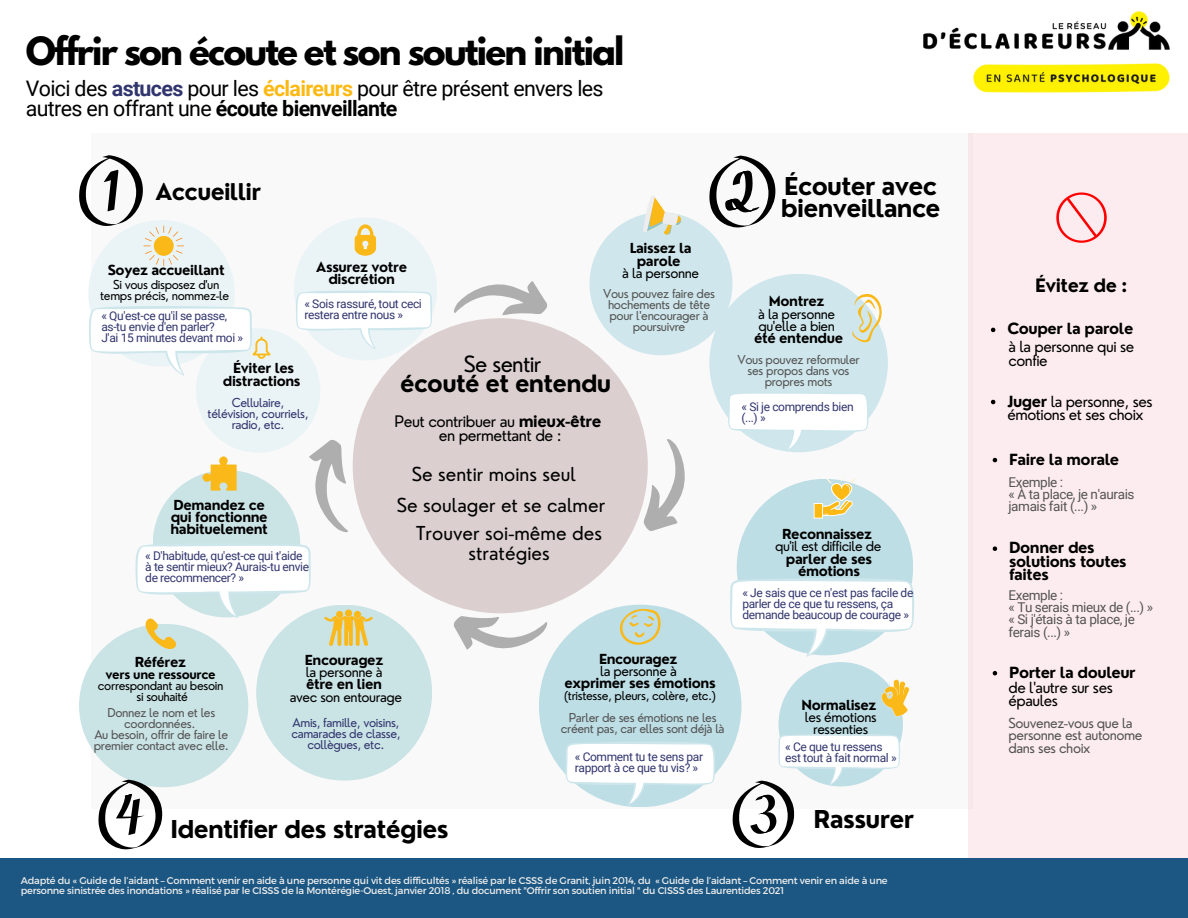
<style>
.page{position:relative;width:1188px;height:918px;background:#fff}
.page>*{position:absolute;margin:0;border:0;box-sizing:border-box;transform-origin:0 0}
.t1{font:700 34.5px "League Spartan";letter-spacing:-.05em;color:#000}
.t2{font:700 24px/22.5px "Nourd";letter-spacing:-.03em;color:#000}
.t3{font:700 23.25px "Nourd";letter-spacing:-.03em;color:#000}
.t4{font:700 22.5px "Nourd";letter-spacing:-.03em;color:#000}
.t5{font:21.75px "Nourd";letter-spacing:-.03em;color:#000}
.t6{font:21.45px/20.2px "Roboto";letter-spacing:-.03em;color:#000}
.t7{font:18.75px/20.2px "Nourd";color:#000;text-align:center}
.t8{font:700 18px "Nourd";letter-spacing:-.03em;color:#000}
.t9{font:15.45px/14px "Nourd";letter-spacing:-.03em;color:#000;text-align:center}
.t10{font:15px/13.5px "Nourd";letter-spacing:-.03em;color:#000}
.t11{font:700 15px/13.5px "Nourd";letter-spacing:-.03em;color:#000}
.t12{font:700 13.5px/12.3px "Nourd";letter-spacing:-.03em;color:#000;text-align:center}
.t13{font:13.5px/12.3px "Nourd";letter-spacing:-.03em;color:#000}
.t14{font:13.5px/12.3px "Roboto";letter-spacing:-.03em;color:#545454}
.t15{font:13.5px/12.3px "Nourd";letter-spacing:-.03em;color:#545454}
.t16{font:12px/10.9px "Roboto";letter-spacing:-.03em;color:#31356e}
.t17{font:12px/10.9px "Nourd";letter-spacing:-.03em;color:#545454;text-align:center}
.t18{font:12px/10.9px "Nourd";letter-spacing:-.03em;color:#000;text-align:center}
.t19{font:12px/10.9px "Nourd";letter-spacing:-.03em;color:#31356e;text-align:center}
.t20{font:700 12px "Nourd";letter-spacing:-.03em;color:#000}
.t21{font:9.75px/9.8px "Montserrat";letter-spacing:-.02em;color:#eeeded}
.s1{font-weight:700;color:#31356e}
.s2{font-weight:700;color:#fdb913}
.s3{font-weight:700}
</style>
<div class="page">
<img style="left:923px;top:11px;width:247px;height:82px">
<div style="left:92px;top:133px;width:881px;height:676px;background:#f5f3f4"></div>
<div style="left:353px;top:318px;width:295px;height:295px;background:#dbcfcf;border-radius:50%"></div>
<div style="left:589px;top:212px;width:144px;height:143px;background:#cfe7ec;border-radius:50%"></div>
<div style="left:0;top:858px;width:1188px;height:60px;background:#1b5782"></div>
<div style="left:968px;top:133px;width:220px;height:725px;background:#fdecef"></div>
<div style="left:294px;top:217px;width:143px;height:143px;background:#eaf4f7;border-radius:50%"></div>
<svg style="left:1056px;top:192px;width:51px;height:51px"></svg>
<div style="left:88px;top:220px;width:147px;height:147px;background:#eaf4f7;border-radius:50%"></div>
<svg style="left:355px;top:224px;width:21px;height:32px"></svg>
<div style="left:709px;top:274px;width:179px;height:178px;background:#cfe7ec;border-radius:50%"></div>
<svg style="left:643px;top:197px;width:39px;height:38px"></svg>
<div style="left:196px;top:328px;width:124px;height:125px;background:#eaf4f7;border-radius:50%"></div>
<svg style="left:454px;top:281px;width:93px;height:34px"></svg>
<svg style="left:642px;top:438px;width:43px;height:93px"></svg>
<svg style="left:852px;top:293px;width:31px;height:50px"></svg>
<div style="left:737px;top:479px;width:176px;height:176px;background:#bddee5;border-radius:50%"></div>
<div style="left:779px;top:662px;width:124px;height:124px;background:#bddee5;border-radius:50%"></div>
<div style="left:539px;top:605px;width:202px;height:202px;background:#bddee5;border-radius:50%"></div>
<svg style="left:814px;top:477px;width:41px;height:42px"></svg>
<svg style="left:309px;top:440px;width:39px;height:92px"></svg>
<div style="left:153px;top:470px;width:147px;height:147px;background:#cae3e5;border-radius:50%"></div>
<div style="left:256px;top:605px;width:176px;height:176px;background:#cae3e5;border-radius:50%"></div>
<div style="left:79px;top:624px;width:169px;height:163px;background:#cae3e5;border-radius:50%"></div>
<svg style="left:324px;top:609px;width:49px;height:37px"></svg>
<svg style="left:620px;top:609px;width:41px;height:36px"></svg>
<svg style="left:89px;top:306px;width:182px;height:70px"></svg>
<svg style="left:296px;top:290px;width:136px;height:59px"></svg>
<svg style="left:728px;top:393px;width:141px;height:58px"></svg>
<svg style="left:730px;top:578px;width:184px;height:79px"></svg>
<svg style="left:566px;top:742px;width:149px;height:64px"></svg>
<svg style="left:202px;top:456px;width:35px;height:35px"></svg>
<svg style="left:135px;top:544px;width:176px;height:112px"></svg>
<svg style="left:881px;top:679px;width:29px;height:38px"></svg>
<svg style="left:79px;top:155px;width:105px;height:111px"></svg>
<svg style="left:709px;top:156px;width:67px;height:72px"></svg>
<svg style="left:98px;top:780px;width:65px;height:69px"></svg>
<svg style="left:733px;top:734px;width:167px;height:114px"></svg>
<svg style="left:993px;top:546px;width:4px;height:5px"></svg>
<svg style="left:991px;top:400px;width:4px;height:4px"></svg>
<svg style="left:993px;top:458px;width:4px;height:4px"></svg>
<svg style="left:993px;top:671px;width:4px;height:4px"></svg>
<svg style="left:991px;top:328px;width:4px;height:4px"></svg>
<svg style="left:454px;top:616px;width:93px;height:34px"></svg>
<h1 class="t1" style="left:26px;top:34px;width:600px">Offrir son écoute et son soutien initial</h1>
<h3 class="t6" style="left:26px;top:78px;width:579px">Voici des <span class="s1">astuces</span> pour les <span class="s2">éclaireurs</span> pour être présent envers les autres en offrant une <span class="s3">écoute bienveillante</span></h3>
<h3 class="t4" style="left:156px;top:177px;width:107px">Accueillir</h3>
<p class="t12" style="left:108px;top:264px;width:119px">Soyez accueillant</p>
<p class="t18" style="left:100px;top:279px;width:131px">Si vous disposez d'un temps précis, nommez-le</p>
<p class="t16" style="left:101px;top:310px;width:143px">« Qu'est-ce qu'il se passe, as-tu envie d'en parler?<br>J'ai 15 minutes devant moi »</p>
<p class="t12" style="left:316px;top:261px;width:92px">Assurez votre discrétion</p>
<p class="t16" style="left:304px;top:299px;width:119px">« Sois rassuré, tout ceci restera entre nous »</p>
<p class="t12" style="left:630px;top:242px;width:63px">Laissez la parole</p>
<p class="t13" style="left:622px;top:267px;width:78px">à la personne</p>
<p class="t17" style="left:603px;top:288px;width:113px">Vous pouvez faire des hochements de tête pour l'encourager à poursuivre</p>
<p class="t12" style="left:223px;top:362px;width:79px">Éviter les distractions</p>
<p class="t19" style="left:208px;top:397px;width:102px">Cellulaire, télévision, courriels, radio, etc.</p>
<p class="t12" style="left:170px;top:498px;width:99px;text-align:left">Demandez ce qui fonctionne habituelement</p>
<p class="t16" style="left:145px;top:551px;width:165px">« D'habitude, qu'est-ce qui t'aide à te sentir mieux? Aurais-tu envie de recommencer? »</p>
<h3 class="t5" style="left:464px;top:350px;width:79px">Se sentir</h3>
<h3 class="t3" style="left:400px;top:369px;width:213px">écouté et entendu</h3>
<p class="t9" style="left:395px;top:414px;width:208px">Peut contribuer au <span class="s3">mieux-être </span>en permettant de :</p>
<h3 class="t7" style="left:397px;top:458px;width:210px;line-height:31px;text-align:left;text-indent:15px">Se sentir moins seul<br>Se soulager et se calmer</h3>
<h3 class="t7" style="left:416px;top:523px;width:188px">Trouver soi-même des stratégies</h3>
<p class="t12" style="left:135px;top:656px;width:53px">Référez</p>
<p class="t20" style="left:105px;top:667px;width:112px">vers une ressource</p>
<p class="t18" style="left:98px;top:680px;width:127px">correspondant au besoin si souhaité</p>
<p class="t17" style="left:94px;top:707px;width:137px">Donnez le nom et les coordonnées.<br>Au besoin, offrir de faire le premier contact avec elle.</p>
<p class="t12" style="left:305px;top:653px;width:80px">Encouragez</p>
<p class="t13" style="left:306px;top:666px;width:78px">la personne à</p>
<p class="t12" style="left:306px;top:678px;width:78px">être en lien</p>
<p class="t13" style="left:290px;top:690px;width:114px">avec son entourage</p>
<p class="t19" style="left:291px;top:717px;width:111px">Amis, famille, voisins, camarades de classe, collègues, etc.</p>
<p class="t12" style="left:599px;top:653px;width:80px">Encouragez</p>
<p class="t13" style="left:600px;top:665px;width:78px">la personne à</p>
<p class="t12" style="left:565px;top:677px;width:153px">exprimer ses émotions</p>
<p class="t18" style="left:564px;top:690px;width:153px">(tristesse, pleurs, colère, etc.)</p>
<p class="t17" style="left:561px;top:712px;width:165px">Parler de ses émotions ne les créent pas, car elles sont déjà là</p>
<p class="t16" style="left:575px;top:752px;width:130px">« Comment tu te sens par rapport à ce que tu vis? »</p>
<h2 class="t2" style="left:781px;top:175px;width:161px">Écouter avec bienveillance</h2>
<p class="t12" style="left:769px;top:295px;width:57px">Montrez</p>
<p class="t13" style="left:758px;top:307px;width:78px">à la personne qu'elle a bien</p>
<p class="t12" style="left:754px;top:332px;width:91px">été entendue</p>
<p class="t17" style="left:737px;top:354px;width:124px">Vous pouvez reformuler ses propos dans vos propres mots</p>
<p class="t16" style="left:741px;top:401px;width:114px">« Si je comprends bien (...) »</p>
<p class="t12" style="left:782px;top:528px;width:92px">Reconnaissez</p>
<p class="t13" style="left:775px;top:540px;width:108px">qu'il est difficile de</p>
<p class="t12" style="left:786px;top:552px;width:88px">parler de ses émotions</p>
<p class="t16" style="left:742px;top:588px;width:172px">« Je sais que ce n'est pas facile de parler de ce que tu ressens, ça demande beaucoup de courage »</p>
<p class="t12" style="left:801px;top:698px;width:77px">Normalisez</p>
<p class="t13" style="left:805px;top:711px;width:73px;text-align:center">les émotions ressenties</p>
<p class="t16" style="left:785px;top:741px;width:113px">« Ce que tu ressens est tout à fait normal »</p>
<h2 class="t2" style="left:170px;top:817px;width:280px">Identifier des stratégies</h2>
<h2 class="t2" style="left:814px;top:808px;width:102px">Rassurer</h2>
<p class="t21" style="left:21px;top:875px;width:868px">Adapté du « Guide de l’aidant – Comment venir en aide à une personne qui vit des difficultés » réalisé par le CSSS de Granit, juin 2014, du « Guide de l’aidant – Comment venir en aide à une personne sinistrée des inondations » réalisé par le CISSS de la Montérégie-Ouest, janvier 2018 , du document "Offrir son soutien initial " du CISSS des Laurentides 2021</p>
<h3 class="t8" style="left:1035px;top:274px;width:94px">Évitez de :</h3>
<p class="t11" style="left:1007px;top:322px;width:128px">Couper la parole</p>
<p class="t10" style="left:1009px;top:340px;width:127px">à la personne qui se confie</p>
<p class="t10" style="left:1007px;top:394px;width:147px"><span class="s3">Juger</span> la personne, ses émotions et ses choix</p>
<p class="t11" style="left:1009px;top:452px;width:112px">Faire la morale</p>
<p class="t14" style="left:1009px;top:476px;width:128px">Exemple :<br>« À ta place, je n'aurais jamais fait (...) »</p>
<p class="t11" style="left:1009px;top:541px;width:119px">Donner des solutions toutes faites</p>
<p class="t14" style="left:1009px;top:589px;width:146px">Exemple :<br>« Tu serais mieux de (...) » « Si j'étais à ta place, je ferais (...) »</p>
<p class="t11" style="left:1009px;top:665px;width:128px">Porter la douleur</p>
<p class="t15" style="left:1009px;top:717px;width:136px">Souvenez-vous que la personne est autonome dans ses choix</p>
<p class="t10" style="left:1009px;top:680px;width:106px">de l'autre sur ses épaules</p>
</div>
